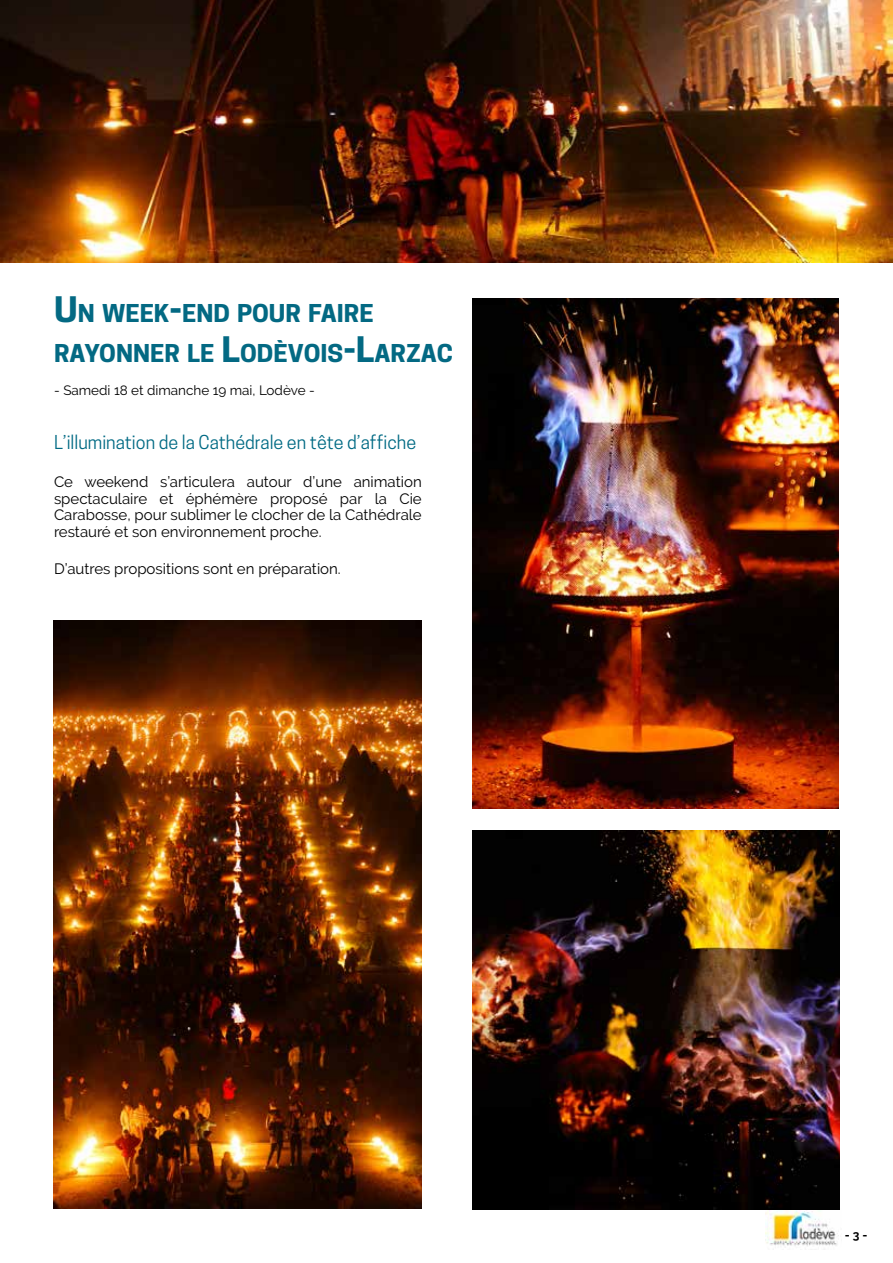
<style>
.page{position:relative;width:893px;height:1263px;background:#fff}
.page>*{position:absolute;margin:0;border:0;box-sizing:border-box;transform-origin:0 0}
.t1{font:700 23.1px/39.6px "Cooper Hewitt";color:#036983;scale:1.08 1}
.t2{font:18px "Cooper Hewitt";color:#016a84}
.t3{font:15px/16.5px "Raleway";color:#000;text-align:justify}
.t4{font:13.5px "Raleway";color:#000}
.t5{font:700 12px "Raleway";color:#000}
.s1{font-size:33px}
</style>
<div class="page">
<img style="left:766px;top:1209px;width:74px;height:39px">
<img style="left:473px;top:830px;width:367px;height:379px">
<img style="left:770px;top:1210px;width:70px;height:33px">
<img style="left:0;top:0;width:893px;height:263px">
<img style="left:54px;top:621px;width:368px;height:587px">
<img style="left:473px;top:298px;width:366px;height:510px">
<h1 class="t1" style="left:54px;top:294px;width:371px"><span class="s1">U</span>N WEEK<span class="s1">-</span>END POUR FAIRE<br>RAYONNER LE <span class="s1">L</span>ODÈVOIS<span class="s1">-L</span>ARZAC</h1>
<p class="t4" style="left:54px;top:383px;width:262px">- Samedi 18 et dimanche 19 mai, Lodève -</p>
<p class="t2" style="left:54px;top:432px;width:364px">L’illumination de la Cathédrale en tête d’affiche</p>
<p class="t3" style="left:54px;top:474px;width:369px">Ce weekend s’articulera autour d’une animation spectaculaire et éphémère proposé par la Cie Carabosse, pour sublimer le clocher de la Cathédrale restauré et son environnement proche.</p>
<p class="t3" style="left:54px;top:561px;width:288px">D’autres propositions sont en préparation.</p>
<p class="t5" style="left:845px;top:1228px;width:24px">- 3 -</p>
</div>
